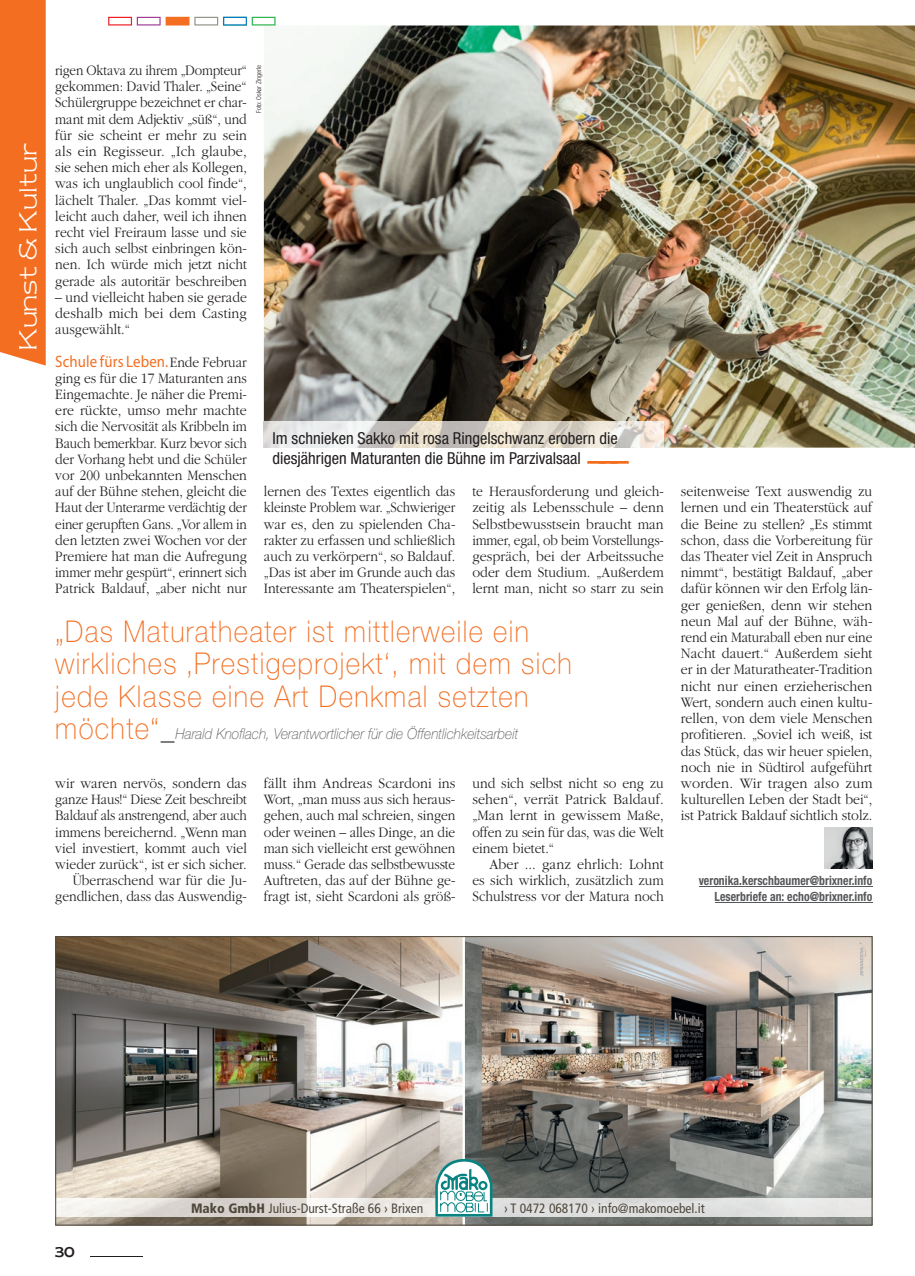
<style>
.page{position:relative;width:915px;height:1276px;background:#fff}
.page>*{position:absolute;margin:0;border:0;box-sizing:border-box;transform-origin:0 0}
.t1{font:condensed 37.5px "Helvetica Neue";color:#f36e21}
.t2{font:100 30px/32.4px "Helvetica Neue";letter-spacing:.05em;color:#f36e21;scale:.91 1}
.t3{font:300 21px "Newtext";color:#fff}
.t4{font:condensed 16.5px/19.5px "Helvetica Neue";color:#231f20}
.t5{font:16.5px "Myriad";letter-spacing:.01em;color:#f36e21;scale:.9 1}
.t6{font:300 15px/16.2px "Garamond";color:#231f20;text-align:justify;scale:.91 1}
.t7{font:300 15px/16.2px "Garamond";color:#231f20;text-align:justify;scale:.93 1}
.t8{font:300 15px/16.2px "Garamond";color:#231f20;text-align:right;scale:.92 1}
.t9{font:300 15px/16.2px "Garamond";color:#231f20;text-align:justify;scale:.88 1}
.t10{font:300 15px/16.2px "Garamond";color:#231f20;text-align:justify;scale:.94 1}
.t11{font:italic 100 15px "Helvetica Neue";color:#57585a;scale:.92 1}
.t12{font:condensed 13.5px "Frutiger";color:#4f483d}
.t13{font:700 condensed 12.75px/16.2px "Helvetica Neue";color:#57585a;text-align:right;scale:.92 1}
.t14{font:12px "Newtext";color:#231f20;scale:.9 1}
.t15{font:300 condensed 6.75px "Helvetica Neue";color:#231f20}
.s1{font-family:"Garamond";font-weight:300;font-size:15px;color:#231f20}
.s2{font-style:normal;font-size:30px;color:#f36e21}
.s3{font-size:30px}
.s4{font-weight:900}
</style>
<div class="page">
<hr style="left:698px;top:886px;width:174px;height:1px;background:#57585a">
<hr style="left:714px;top:902px;width:158px;height:1px;background:#57585a">
<img style="left:824px;top:827px;width:48px;height:42px">
<img style="left:264px;top:26px;width:650px;height:421px">
<img style="left:264px;top:421px;width:399px;height:26px">
<img style="left:462px;top:938px;width:408px;height:285px">
<img style="left:57px;top:938px;width:405px;height:285px">
<img style="left:492px;top:1198px;width:378px;height:18px">
<img style="left:57px;top:1198px;width:378px;height:18px">
<svg style="left:435px;top:1158px;width:57px;height:58px"></svg>
<svg style="left:859px;top:942px;width:9px;height:33px"></svg>
<hr style="left:90px;top:1256px;width:52px;height:1px;background:#231f20">
<div style="left:0;top:0;width:46px;height:365px;background:#f36e21"></div>
<svg style="left:108px;top:17px;width:167px;height:9px"></svg>
<h3 class="t3" style="left:14px;top:350px;width:209px;rotate:-90deg">Kunst &amp; Kultur</h3>
<p class="t9" style="left:55px;top:62px;width:219px">rigen Oktava zu ihrem „Dompteur“ gekommen: David Thaler. „Seine“ Schülergruppe bezeichnet er char&shy;mant mit dem Adjektiv „süß“, und für sie scheint er mehr zu sein als ein Regisseur. „Ich glaube, sie sehen mich eher als Kollegen, was ich unglaublich cool finde“, lächelt Thaler. „Das kommt viel&shy;leicht auch daher, weil ich ihnen recht viel Freiraum lasse und sie sich auch selbst einbringen kön&shy;nen. Ich würde mich jetzt nicht gerade als autoritär beschreiben</p>
<p class="t6" style="left:55px;top:289px;width:212px">– und vielleicht haben sie gerade deshalb mich bei dem Casting ausgewählt.“</p>
<p class="t5" style="left:55px;top:353px;width:214px">Schule fürs Leben. <span class="s1">Ende Februar</span></p>
<p class="t6" style="left:55px;top:370px;width:212px">ging es für die 17 Maturanten ans Eingemachte. Je näher die Premi&shy;ere rückte, umso mehr machte sich die Nervosität als Kribbeln im Bauch bemerkbar. Kurz bevor sich der Vorhang hebt und die Schüler vor 200 unbekannten Menschen auf der Bühne stehen, gleicht die Haut der Unterarme verdächtig der einer gerupften Gans. „Vor allem in den letzten zwei Wochen vor der Premiere hat man die Aufregung immer mehr gespürt“, erinnert sich Patrick Baldauf, „aber nicht nur</p>
<p class="t15" style="left:255px;top:113px;width:49px;rotate:-90deg">Foto: Oskar Zingerle</p>
<p class="t4" style="left:272px;top:429px;width:347px">Im schnieken Sakko mit rosa Ringelschwanz erobern die diesjährigen Maturanten die Bühne im Parzivalsaal</p>
<h1 class="t1" style="left:587px;top:438px;width:43px">–––</h1>
<p class="t6" style="left:264px;top:483px;width:212px">lernen des Textes eigentlich das kleinste Problem war. „Schwieriger war es, den zu spielenden Cha&shy;rakter zu erfassen und schließlich auch zu verkörpern“, so Baldauf. „Das ist aber im Grunde auch das Interessante am Theaterspielen“,</p>
<p class="t8" style="left:472px;top:483px;width:210px;text-align:justify">te Herausforderung und gleich&shy;zeitig als Lebensschule – denn Selbstbewusstsein braucht man immer, egal, ob beim Vorstellungs&shy;gespräch, bei der Arbeitssuche oder dem Studium. „Außerdem lernt man, nicht so starr zu sein</p>
<h2 class="t2" style="left:55px;top:615px;width:569px">„Das Maturatheater ist mittlerweile ein wirkliches ‚Prestigeprojekt‘, mit dem sich jede Klasse eine Art Denkmal setzten</h2>
<p class="t11" style="left:55px;top:726px;width:504px"><span class="s2">möchte“</span><span class="s3">_</span>Harald Knoflach, Verantwortlicher für die Öffentlichkeitsarbeit</p>
<p class="t8" style="left:55px;top:775px;width:210px">wir waren nervös, sondern das ganze Haus!“ Diese Zeit beschreibt<br>Baldauf als anstrengend, aber auch immens bereichernd. „Wenn man viel investiert, kommt auch viel wieder zurück“, ist er sich sicher.<br>Überraschend war für die Ju&shy;gendlichen, dass das Auswendig-</p>
<p class="t10" style="left:264px;top:775px;width:205px">fällt ihm Andreas Scardoni ins Wort, „man muss aus sich heraus&shy;gehen, auch mal schreien, singen oder weinen – alles Dinge, an die man sich vielleicht erst gewöhnen muss.“ Gerade das selbstbewusste Auftreten, das auf der Bühne ge&shy;fragt ist, sieht Scardoni als größ-</p>
<p class="t6" style="left:472px;top:775px;width:212px">und sich selbst nicht so eng zu sehen“, verrät Patrick Baldauf. „Man lernt in gewissem Maße, offen zu sein für das, was die Welt einem bietet.“</p>
<p class="t10" style="left:472px;top:856px;width:205px;text-indent:17px">Aber ... ganz ehrlich: Lohnt es sich wirklich, zusätzlich zum Schulstress vor der Matura noch</p>
<p class="t7" style="left:680px;top:483px;width:207px">seitenweise Text auswendig zu lernen und ein Theaterstück auf die Beine zu stellen? „Es stimmt schon, dass die Vorbereitung für das Theater viel Zeit in Anspruch nimmt“, bestätigt Baldauf, „aber dafür können wir den Erfolg län&shy;ger genießen, denn wir stehen neun Mal auf der Bühne, wäh&shy;rend ein Maturaball eben nur eine Nacht dauert.“ Außerdem sieht er in der Maturatheater-Tradition nicht nur einen erzieherischen Wert, sondern auch einen kultu&shy;rellen, von dem viele Menschen profitieren. „Soviel ich weiß, ist das Stück, das wir heuer spielen, noch nie in Südtirol aufgeführt worden. Wir tragen also zum kulturellen Leben der Stadt bei“, ist Patrick Baldauf sichtlich stolz.</p>
<p class="t13" style="left:698px;top:872px;width:190px">veronika.kerschbaumer@brixner.info<br>Leserbriefe an: echo@brixner.info</p>
<p class="t14" style="left:55px;top:1243px;width:23px">30</p>
<p class="t12" style="left:191px;top:1200px;width:234px"><span class="s4">Mako GmbH</span> Julius-Durst-Straße 66 › Brixen</p>
<p class="t12" style="left:504px;top:1200px;width:202px">› T 0472 068170 › info@makomoebel.it</p>
</div>
